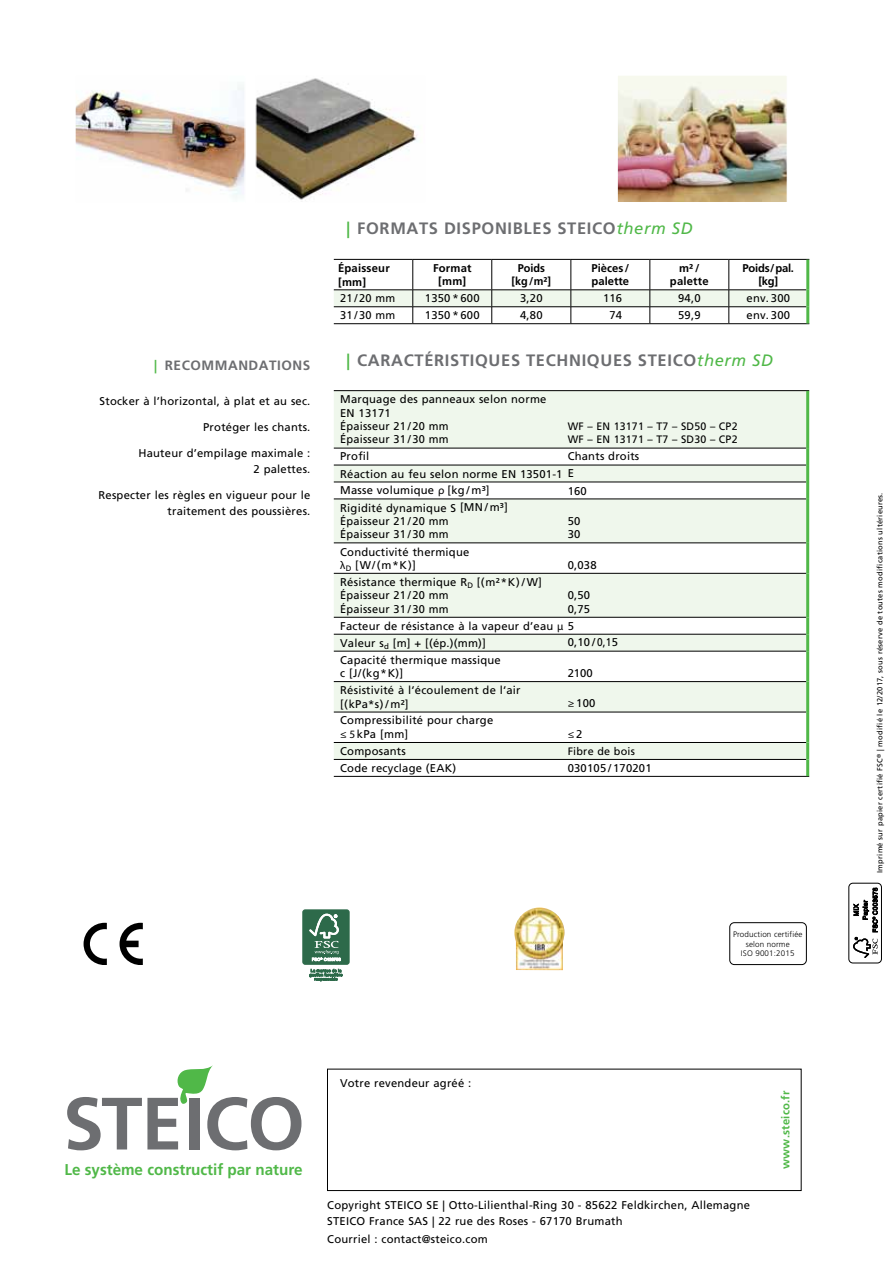
<style>
.page{position:relative;width:893px;height:1263px;background:#fff}
.page>*{position:absolute;margin:0;border:0;box-sizing:border-box;transform-origin:0 0}
.t1{font:700 16.5px "Frutiger";letter-spacing:.04em;color:#6d6e71}
.t2{font:italic 16.5px "Frutiger";letter-spacing:.04em;color:#50b848}
.t3{font:700 15.6px "Frutiger";color:#50b848}
.t4{font:700 13.5px "Frutiger";letter-spacing:.04em;color:#6d6e71}
.t5{font:11.25px/13px "Frutiger";letter-spacing:.02em;color:#000}
.t6{font:700 11.25px/13.5px "Frutiger";color:#000;text-align:center}
.t7{font:700 11.25px "Frutiger";letter-spacing:.02em;color:#50b848}
.t8{font:11.25px "Myriad Pro";color:#000}
.t9{font:10.8px "Frutiger";letter-spacing:.02em;color:#000}
.t10{font:300 8.1px/9.6px "Frutiger";letter-spacing:.02em;color:#000;text-align:center}
.t11{font:7.5px "Frutiger";letter-spacing:.03em;color:#000}
.s1{color:#50b848}
.s2{font-family:"Myriad Pro"}
.s3{font-family:"Frutiger"}
</style>
<div class="page">
<img style="left:257px;top:78px;width:161px;height:122px">
<div style="left:255px;top:74px;width:171px;height:129px;border:1px solid #fff"></div>
<img style="left:76px;top:85px;width:168px;height:112px">
<img style="left:619px;top:76px;width:167px;height:125px">
<div style="left:617px;top:74px;width:171px;height:129px;border:1px solid #fff"></div>
<hr style="left:334px;top:259px;width:79px;height:1px;background:#000">
<hr style="left:413px;top:259px;width:79px;height:1px;background:#000">
<hr style="left:413px;top:260px;width:1px;height:30px;background:#000">
<hr style="left:492px;top:259px;width:79px;height:1px;background:#000">
<hr style="left:491px;top:260px;width:1px;height:30px;background:#000">
<hr style="left:571px;top:259px;width:79px;height:1px;background:#000">
<hr style="left:571px;top:260px;width:1px;height:30px;background:#000">
<hr style="left:650px;top:259px;width:79px;height:1px;background:#000">
<hr style="left:650px;top:260px;width:1px;height:30px;background:#000">
<hr style="left:729px;top:259px;width:80px;height:1px;background:#000">
<hr style="left:729px;top:260px;width:1px;height:30px;background:#000">
<svg style="left:334px;top:290px;width:472px;height:33px"></svg>
<hr style="left:334px;top:323px;width:79px;height:1px;background:#000">
<hr style="left:413px;top:323px;width:79px;height:1px;background:#000">
<hr style="left:492px;top:323px;width:79px;height:1px;background:#000">
<hr style="left:571px;top:323px;width:79px;height:1px;background:#000">
<hr style="left:650px;top:323px;width:79px;height:1px;background:#000">
<hr style="left:729px;top:323px;width:80px;height:1px;background:#000">
<hr style="left:806px;top:260px;width:3px;height:30px;background:#50b848">
<hr style="left:806px;top:290px;width:3px;height:17px;background:#50b848">
<hr style="left:806px;top:307px;width:3px;height:16px;background:#50b848">
<svg style="left:334px;top:391px;width:472px;height:368px;fill:#eff7ec"></svg>
<hr style="left:334px;top:390px;width:475px;height:1px;background:#000">
<hr style="left:334px;top:448px;width:472px;height:1px;background:#000">
<hr style="left:334px;top:465px;width:472px;height:1px;background:#000">
<hr style="left:334px;top:482px;width:472px;height:1px;background:#000">
<hr style="left:334px;top:499px;width:472px;height:1px;background:#000">
<hr style="left:334px;top:543px;width:472px;height:1px;background:#000">
<hr style="left:334px;top:573px;width:472px;height:1px;background:#000">
<hr style="left:334px;top:617px;width:472px;height:1px;background:#000">
<hr style="left:334px;top:634px;width:472px;height:1px;background:#000">
<hr style="left:334px;top:651px;width:472px;height:1px;background:#000">
<hr style="left:334px;top:681px;width:472px;height:1px;background:#000">
<hr style="left:334px;top:712px;width:472px;height:1px;background:#000">
<hr style="left:334px;top:742px;width:472px;height:1px;background:#000">
<hr style="left:334px;top:759px;width:472px;height:1px;background:#000">
<hr style="left:334px;top:776px;width:475px;height:1px;background:#000">
<hr style="left:806px;top:391px;width:3px;height:57px;background:#50b848">
<hr style="left:806px;top:448px;width:3px;height:17px;background:#50b848">
<hr style="left:806px;top:465px;width:3px;height:17px;background:#50b848">
<hr style="left:806px;top:482px;width:3px;height:17px;background:#50b848">
<hr style="left:806px;top:499px;width:3px;height:44px;background:#50b848">
<hr style="left:806px;top:543px;width:3px;height:30px;background:#50b848">
<hr style="left:806px;top:573px;width:3px;height:44px;background:#50b848">
<hr style="left:806px;top:617px;width:3px;height:17px;background:#50b848">
<hr style="left:806px;top:634px;width:3px;height:17px;background:#50b848">
<hr style="left:806px;top:651px;width:3px;height:31px;background:#50b848">
<hr style="left:806px;top:682px;width:3px;height:30px;background:#50b848">
<hr style="left:806px;top:712px;width:3px;height:30px;background:#50b848">
<hr style="left:806px;top:742px;width:3px;height:17px;background:#50b848">
<hr style="left:806px;top:759px;width:3px;height:17px;background:#50b848">
<div style="left:303px;top:910px;width:46px;height:54px;background:#2d6a4a;border-radius:2px"></div>
<div style="left:303px;top:910px;width:46px;height:54px;border:1px solid #2d6a4a;border-radius:2px"></div>
<svg style="left:309px;top:914px;width:32px;height:47px"></svg>
<svg style="left:310px;top:969px;width:32px;height:12px"></svg>
<svg style="left:120px;top:923px;width:23px;height:41px"></svg>
<svg style="left:84px;top:923px;width:23px;height:41px"></svg>
<div style="left:729px;top:922px;width:78px;height:43px;border:1px solid #000;border-radius:5px"></div>
<img style="left:514px;top:907px;width:50px;height:63px">
<div style="left:848px;top:883px;width:34px;height:80px;border:1px solid #000;border-radius:4px"></div>
<svg style="left:853px;top:888px;width:25px;height:70px"></svg>
<svg style="left:67px;top:1065px;width:234px;height:85px"></svg>
<div style="left:327px;top:1069px;width:474px;height:122px;border:1px solid #000"></div>
<p class="t4" style="left:154px;top:357px;width:158px"><span class="s1">|</span> Recommandations</p>
<p class="t5" style="left:100px;top:394px;width:212px">Stocker à l’horizontal, à plat et au sec.</p>
<p class="t5" style="left:203px;top:420px;width:109px">Protéger les chants.</p>
<p class="t5" style="left:138px;top:444px;width:173px;line-height:16.5px;text-align:right">Hauteur d’empilage maximale :<br>2 palettes.</p>
<p class="t5" style="left:98px;top:487px;width:213px;line-height:16.5px;text-align:right">Respecter les règles en vigueur pour le traitement des poussières.</p>
<h1 class="t1" style="left:347px;top:219px;width:222px"><span class="s1">|</span> formats disponibles STEICO</h1>
<h1 class="t2" style="left:616px;top:219px;width:78px">therm SD</h1>
<p class="t6" style="left:338px;top:261px;width:53px;text-align:left">Épaisseur [mm]</p>
<p class="t6" style="left:433px;top:261px;width:40px">Format [mm]</p>
<p class="t6" style="left:511px;top:261px;width:41px">Poids [kg/m²]</p>
<p class="t6" style="left:591px;top:261px;width:39px;text-align:left">Pièces / palette</p>
<p class="t6" style="left:670px;top:261px;width:40px">m²/ palette</p>
<p class="t6" style="left:743px;top:261px;width:53px">Poids/pal. [kg]</p>
<p class="t5" style="left:340px;top:292px;width:57px">21 / 20 mm</p>
<p class="t5" style="left:425px;top:292px;width:56px">1350 * 600</p>
<p class="t5" style="left:520px;top:292px;width:24px">3,20</p>
<p class="t5" style="left:603px;top:292px;width:21px">116</p>
<p class="t5" style="left:678px;top:292px;width:24px">94,0</p>
<p class="t5" style="left:746px;top:292px;width:45px">env. 300</p>
<p class="t5" style="left:340px;top:309px;width:57px">31 / 30 mm</p>
<p class="t5" style="left:425px;top:309px;width:56px">1350 * 600</p>
<p class="t5" style="left:520px;top:309px;width:24px">4,80</p>
<p class="t5" style="left:609px;top:309px;width:14px">74</p>
<p class="t5" style="left:678px;top:309px;width:24px">59,9</p>
<p class="t5" style="left:746px;top:309px;width:45px">env. 300</p>
<h1 class="t1" style="left:347px;top:350px;width:302px"><span class="s1">|</span> caractéristiques techniques STEICO</h1>
<h1 class="t2" style="left:697px;top:350px;width:78px">therm SD</h1>
<p class="t5" style="left:340px;top:393px;width:208px">Marquage des panneaux selon norme<br>EN 13171<br>Épaisseur 21 / 20 mm</p>
<p class="t9" style="left:568px;top:420px;width:171px">WF – EN 13171 – T7 – SD50 – CP2</p>
<p class="t5" style="left:340px;top:433px;width:110px">Épaisseur 31 / 30 mm</p>
<p class="t9" style="left:568px;top:433px;width:171px">WF – EN 13171 – T7 – SD30 – CP2</p>
<p class="t5" style="left:340px;top:450px;width:31px">Profil</p>
<p class="t5" style="left:340px;top:448px;width:301px;line-height:17px;text-indent:227px">Chants droits<br>Réaction au feu selon norme EN 13501-1 E<br>Masse volumique <span class="s2">ρ</span> [kg / m³]</p>
<p class="t5" style="left:568px;top:484px;width:21px">160</p>
<p class="t5" style="left:340px;top:501px;width:169px">Rigidité dynamique S [MN / m³]<br>Épaisseur 21 / 20 mm</p>
<p class="t5" style="left:568px;top:514px;width:14px">50</p>
<p class="t5" style="left:340px;top:528px;width:110px">Épaisseur 31 / 30 mm</p>
<p class="t5" style="left:568px;top:528px;width:14px">30</p>
<p class="t5" style="left:340px;top:545px;width:131px">Conductivité thermique <span class="s2">λ</span><sub>D</sub> [W/(m*K)]</p>
<p class="t5" style="left:568px;top:558px;width:31px">0,038</p>
<p class="t5" style="left:340px;top:576px;width:203px">Résistance thermique R<sub>D</sub> [(m²*K)/W]<br>Épaisseur 21 / 20 mm</p>
<p class="t5" style="left:568px;top:589px;width:24px">0,50</p>
<p class="t5" style="left:340px;top:602px;width:110px">Épaisseur 31 / 30 mm</p>
<p class="t5" style="left:340px;top:600px;width:252px;line-height:17.1px;text-indent:227px">0,75<br>Facteur de résistance à la vapeur d’eau <span class="s2">μ</span> 5<br>Valeur s<sub>d</sub> [m] + [(ép.)(mm)]</p>
<p class="t5" style="left:568px;top:636px;width:52px">0,10 / 0,15</p>
<p class="t5" style="left:340px;top:653px;width:162px;line-height:13.5px">Capacité thermique massique c [J/(kg*K)]</p>
<p class="t5" style="left:340px;top:684px;width:182px;line-height:13.5px">Résistivité à l‘écoulement de l‘air [(kPa*s)/ m²]</p>
<p class="t5" style="left:340px;top:714px;width:155px;line-height:13.5px">Compressibilité pour charge <span class="s2">≤ 5</span> kPa [mm]</p>
<p class="t5" style="left:568px;top:666px;width:27px">2100</p>
<p class="t5" style="left:568px;top:697px;width:29px"><span class="s2">≥</span> 100</p>
<p class="t8" style="left:568px;top:727px;width:16px">≤<span class="s3">2</span></p>
<p class="t5" style="left:340px;top:745px;width:67px">Composants</p>
<p class="t9" style="left:568px;top:745px;width:69px">Fibre de bois</p>
<p class="t5" style="left:340px;top:762px;width:117px">Code recyclage (EAK)</p>
<p class="t5" style="left:568px;top:761px;width:85px">030105 / 170201</p>
<p class="t10" style="left:733px;top:929px;width:71px">Production certifiée selon norme<br>ISO 9001:2015</p>
<p class="t5" style="left:340px;top:1076px;width:133px">Votre revendeur agréé :</p>
<h2 class="t3" style="left:65px;top:1161px;width:239px">Le système constructif par nature</h2>
<p class="t5" style="left:327px;top:1196px;width:424px;line-height:16.5px">Copyright STEICO SE | Otto-Lilienthal-Ring 30 - 85622 Feldkirchen, Allemagne<br>STEICO France SAS | 22 rue des Roses - 67170 Brumath</p>
<p class="t5" style="left:327px;top:1232px;width:162px">Courriel : contact@steico.com</p>
<p class="t7" style="left:779px;top:1169px;width:80px;rotate:-90deg">www.steico.fr</p>
<p class="t11" style="left:875px;top:873px;width:382px;rotate:-90deg">Imprimé sur papier certifié FSC<sup>®</sup> | modifié le 12/2017, sous réserve de toutes modifications ultérieures.</p>
</div>
